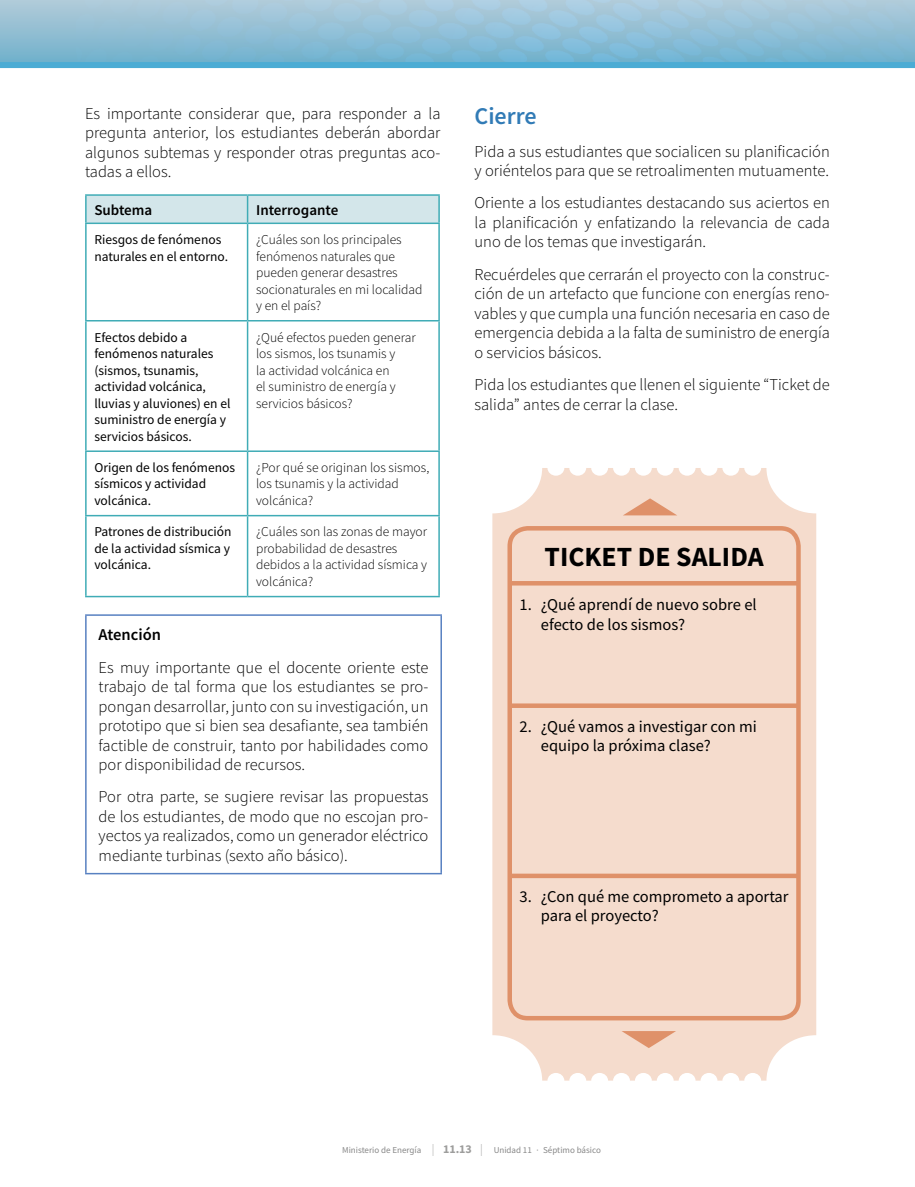
<style>
.page{position:relative;width:915px;height:1187px;background:#fff}
.page>*{position:absolute;margin:0;border:0;box-sizing:border-box;transform-origin:0 0}
.t1{font:700 27.75px "Source Sans Pro";color:#000}
.t2{font:600 24px "Source Sans Pro";color:#317bb6}
.t3{font:300 16.5px/19.5px "Source Sans Pro";color:#000;text-align:justify}
.t4{font:16.5px/19.5px "Source Sans Pro";color:#000}
.t5{font:600 16.5px "Source Sans Pro";color:#000}
.t6{font:600 15px "Source Sans Pro";color:#000}
.t7{font:300 13.5px/16.5px "Source Sans Pro";color:#000}
.t8{font:13.5px/16.5px "Source Sans Pro";color:#000}
.t9{font:9px "Source Sans Pro";color:#878787}
.s1{font-weight:300;font-size:12px;color:#9d9d9c}
.s2{font-weight:700;font-size:12px;color:#9d9d9c}
</style>
<div class="page">
<hr style="left:85px;top:194px;width:162px;height:2px;background:#40acb6">
<hr style="left:85px;top:196px;width:2px;height:26px;background:#40acb6">
<hr style="left:247px;top:194px;width:192px;height:2px;background:#40acb6">
<div style="left:86px;top:195px;width:353px;height:27px;background:#d3e6ea"></div>
<hr style="left:85px;top:222px;width:162px;height:2px;background:#40acb6">
<hr style="left:85px;top:224px;width:2px;height:96px;background:#40acb6">
<hr style="left:247px;top:222px;width:192px;height:2px;background:#40acb6">
<hr style="left:247px;top:224px;width:1px;height:96px;background:#40acb6">
<hr style="left:438px;top:224px;width:1px;height:96px;background:#40acb6">
<hr style="left:85px;top:320px;width:162px;height:1px;background:#40acb6">
<hr style="left:85px;top:321px;width:2px;height:129px;background:#40acb6">
<hr style="left:247px;top:320px;width:192px;height:1px;background:#40acb6">
<hr style="left:247px;top:321px;width:1px;height:129px;background:#40acb6">
<hr style="left:438px;top:321px;width:1px;height:129px;background:#40acb6">
<hr style="left:85px;top:450px;width:162px;height:2px;background:#40acb6">
<hr style="left:85px;top:452px;width:2px;height:63px;background:#40acb6">
<hr style="left:247px;top:450px;width:192px;height:2px;background:#40acb6">
<hr style="left:247px;top:452px;width:1px;height:63px;background:#40acb6">
<hr style="left:438px;top:452px;width:1px;height:63px;background:#40acb6">
<hr style="left:85px;top:515px;width:162px;height:1px;background:#40acb6">
<hr style="left:85px;top:516px;width:2px;height:79px;background:#40acb6">
<hr style="left:247px;top:515px;width:192px;height:1px;background:#40acb6">
<hr style="left:247px;top:516px;width:1px;height:79px;background:#40acb6">
<hr style="left:438px;top:516px;width:1px;height:79px;background:#40acb6">
<hr style="left:85px;top:595px;width:162px;height:2px;background:#40acb6">
<hr style="left:247px;top:595px;width:192px;height:2px;background:#40acb6">
<hr style="left:85px;top:614px;width:357px;height:1px;background:#5881c1">
<hr style="left:85px;top:615px;width:2px;height:257px;background:#5881c1">
<hr style="left:440px;top:615px;width:2px;height:257px;background:#5881c1">
<hr style="left:85px;top:872px;width:357px;height:2px;background:#5881c1">
<div style="left:492px;top:468px;width:324px;height:612px;background:#f5dccd"></div>
<div style="left:507px;top:526px;width:293px;height:494px;border:4px solid #df9169;border-radius:18px"></div>
<hr style="left:509px;top:581px;width:290px;height:4px;background:#df9169">
<div style="left:509px;top:703px;width:290px;height:5px;background:#df9169"></div>
<div style="left:509px;top:873px;width:290px;height:5px;background:#df9169"></div>
<svg style="left:622px;top:498px;width:55px;height:17px"></svg>
<svg style="left:621px;top:1030px;width:54px;height:17px"></svg>
<svg style="left:0;top:0;width:914px;height:68px;background:#8bbdd5"></svg>
<p class="t3" style="left:85px;top:103px;width:357px">Es importante considerar que, para responder a la pregunta anterior, los estudiantes deberán abordar algunos subtemas y responder otras preguntas aco&shy;tadas a ellos.</p>
<p class="t6" style="left:94px;top:200px;width:59px">Subtema</p>
<p class="t6" style="left:256px;top:200px;width:84px">Interrogante</p>
<p class="t8" style="left:94px;top:231px;width:135px">Riesgos de fenómenos naturales en el entorno.</p>
<p class="t7" style="left:256px;top:231px;width:168px">¿Cuáles son los principales fenómenos naturales que pueden generar desastres socionaturales en mi localidad y en el país?</p>
<p class="t8" style="left:94px;top:329px;width:137px">Efectos debido a fenómenos naturales (sismos, tsunamis, actividad volcánica, lluvias y aluviones) en el suministro de energía y servicios básicos.</p>
<p class="t7" style="left:256px;top:329px;width:161px">¿Qué efectos pueden generar los sismos, los tsunamis y<br>la actividad volcánica en<br>el suministro de energía y servicios básicos?</p>
<p class="t8" style="left:94px;top:459px;width:142px">Origen de los fenómenos sísmicos y actividad volcánica.</p>
<p class="t7" style="left:256px;top:459px;width:175px">¿Por qué se originan los sismos, los tsunamis y la actividad volcánica?</p>
<p class="t8" style="left:94px;top:523px;width:139px;text-align:justify">Patrones de distribución de la actividad sísmica y volcánica.</p>
<p class="t7" style="left:256px;top:523px;width:172px">¿Cuáles son las zonas de mayor probabilidad de desastres debidos a la actividad sísmica y volcánica?</p>
<p class="t5" style="left:99px;top:624px;width:64px">Atención</p>
<p class="t3" style="left:99px;top:657px;width:331px">Es muy importante que el docente oriente este trabajo de tal forma que los estudiantes se pro&shy;pongan desarrollar, junto con su investigación, un prototipo que si bien sea desafiante, sea también factible de construir, tanto por habilidades como por disponibilidad de recursos.</p>
<p class="t3" style="left:99px;top:787px;width:331px">Por otra parte, se sugiere revisar las propuestas de los estudiantes, de modo que no escojan pro&shy;yectos ya realizados, como un generador eléctrico mediante turbinas (sexto año básico).</p>
<h2 class="t2" style="left:474px;top:101px;width:64px">Cierre</h2>
<p class="t3" style="left:474px;top:141px;width:357px">Pida a sus estudiantes que socialicen su planificación y oriéntelos para que se retroalimenten mutuamente.</p>
<p class="t3" style="left:474px;top:193px;width:357px">Oriente a los estudiantes destacando sus aciertos en la planificación y enfatizando la relevancia de cada uno de los temas que investigarán.</p>
<p class="t3" style="left:474px;top:264px;width:357px">Recuérdeles que cerrarán el proyecto con la construc&shy;ción de un artefacto que funcione con energías reno&shy;vables y que cumpla una función necesaria en caso de emergencia debida a la falta de suministro de energía o servicios básicos.</p>
<p class="t3" style="left:474px;top:375px;width:357px">Pida los estudiantes que llenen el siguiente “Ticket de salida” antes de cerrar la clase.</p>
<h1 class="t1" style="left:544px;top:537px;width:220px">TICKET DE SALIDA</h1>
<p class="t4" style="left:540px;top:595px;width:217px;text-indent:-21px">1. ¿Qué aprendí de nuevo sobre el efecto de los sismos?</p>
<p class="t4" style="left:540px;top:716px;width:217px;text-indent:-21px">2. ¿Qué vamos a investigar con mi equipo la próxima clase?</p>
<p class="t4" style="left:540px;top:886px;width:249px;text-indent:-21px">3. ¿Con qué me comprometo a aportar para el proyecto?</p>
<p class="t9" style="left:342px;top:1144px;width:260px">Ministerio de Energía <span class="s1">|</span> <span class="s2">11.13</span> <span class="s1">|</span> Unidad 11 · Séptimo básico</p>
</div>
